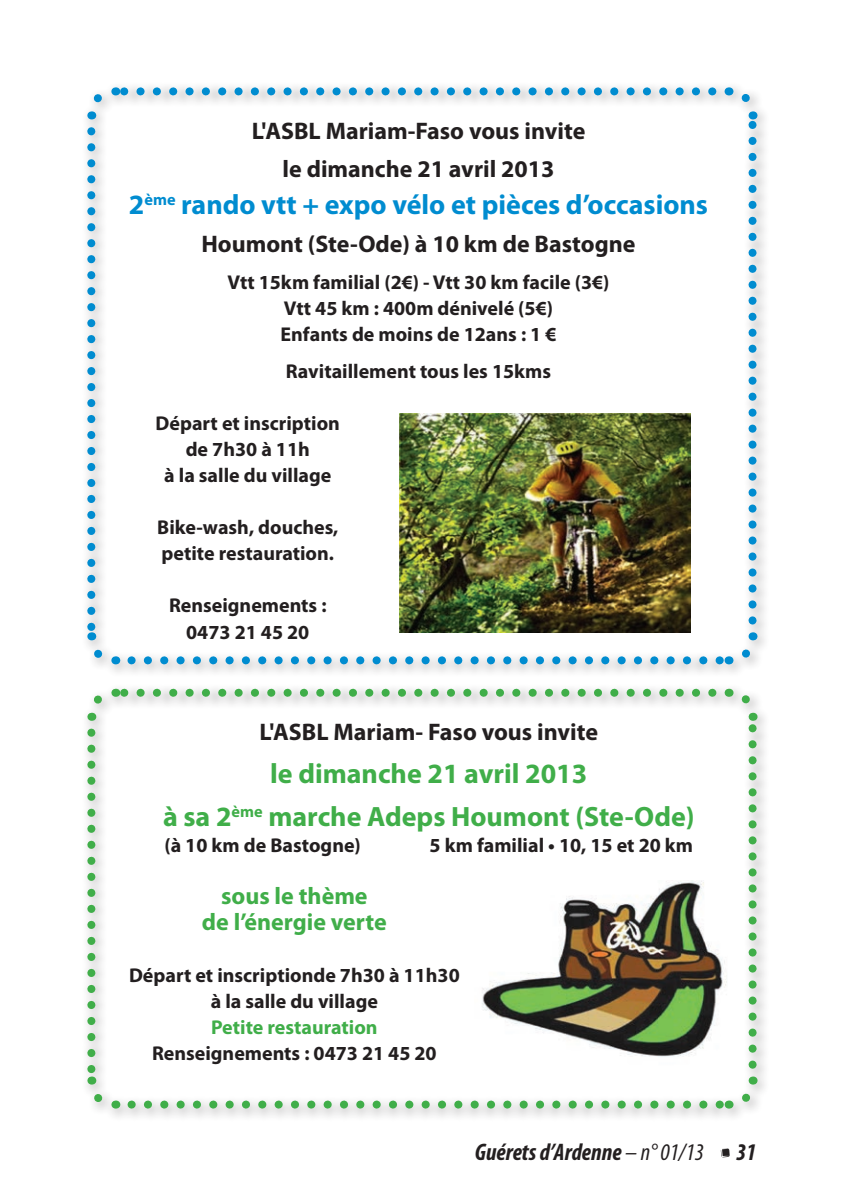
<style>
.page{position:relative;width:844px;height:1196px;background:#fff}
.page>*{position:absolute;margin:0;border:0;box-sizing:border-box;transform-origin:0 0}
.t1{font:700 28px/43px "Myriad Pro";color:#40ae49;text-align:center}
.t2{font:700 28px "Myriad Pro";color:#008cd0}
.t3{font:700 24px/37.4px "Myriad Pro";color:#231f20;text-align:center}
.t4{font:700 24px/26px "Myriad Pro";color:#40ae49;text-align:center}
.t5{font:italic 700 condensed 24px "Myriad Pro";color:#231f20}
.t6{font:700 20px/26px "Myriad Pro";color:#231f20;text-align:center}
.t7{font:700 20px "Myriad Pro";color:#40ae49}
.s1{font-weight:400}
</style>
<div class="page">
<svg style="left:721px;top:1148px;width:9px;height:8px"></svg>
<svg style="left:131px;top:1100px;width:589px;height:8px"></svg>
<svg style="left:123px;top:688px;width:589px;height:8px"></svg>
<svg style="left:87px;top:695px;width:22px;height:25px"></svg>
<svg style="left:87px;top:732px;width:29px;height:381px"></svg>
<svg style="left:728px;top:1076px;width:33px;height:32px"></svg>
<svg style="left:727px;top:688px;width:30px;height:376px"></svg>
<img style="left:482px;top:880px;width:246px;height:184px">
<svg style="left:131px;top:656px;width:589px;height:8px"></svg>
<svg style="left:123px;top:87px;width:589px;height:8px"></svg>
<svg style="left:86px;top:93px;width:23px;height:26px"></svg>
<svg style="left:87px;top:131px;width:29px;height:538px"></svg>
<svg style="left:728px;top:632px;width:33px;height:33px"></svg>
<svg style="left:727px;top:87px;width:30px;height:533px"></svg>
<img style="left:399px;top:413px;width:291px;height:220px">
<p class="t3" style="left:252px;top:112px;width:335px">L'ASBL Mariam-Faso vous invite le dimanche 21 avril 2013</p>
<h1 class="t2" style="left:129px;top:186px;width:580px">2<sup>ème</sup> rando vtt + expo vélo et pièces d’occasions</h1>
<p class="t3" style="left:201px;top:224px;width:436px">Houmont (Ste-Ode) à 10 km de Bastogne</p>
<p class="t6" style="left:227px;top:268px;width:383px">Vtt 15km familial (2€) - Vtt 30 km facile (3€)<br>Vtt 45 km : 400m dénivelé (5€)<br>Enfants de moins de 12ans : 1 €</p>
<p class="t6" style="left:286px;top:358px;width:267px">Ravitaillement tous les 15kms</p>
<p class="t6" style="left:156px;top:410px;width:186px">Départ et inscription de 7h30 à 11h<br>à la salle du village</p>
<p class="t6" style="left:157px;top:514px;width:183px;text-align:left">Bike-wash, douches, petite restauration.</p>
<p class="t6" style="left:169px;top:592px;width:159px">Renseignements :<br>0473 21 45 20</p>
<p class="t3" style="left:259px;top:712px;width:340px">L'ASBL Mariam- Faso vous invite</p>
<h1 class="t1" style="left:163px;top:750px;width:533px">le dimanche 21 avril 2013<br>à sa 2<sup>ème</sup> marche Adeps Houmont (Ste-Ode)</h1>
<p class="t6" style="left:164px;top:831px;width:198px">(à 10 km de Bastogne)</p>
<p class="t6" style="left:429px;top:831px;width:265px">5 km familial • 10, 15 et 20 km</p>
<p class="t4" style="left:202px;top:881px;width:187px">sous le thème<br>de l’énergie verte</p>
<p class="t6" style="left:129px;top:961px;width:332px">Départ et inscriptionde 7h30 à 11h30 à la salle du village</p>
<p class="t7" style="left:211px;top:1013px;width:168px">Petite restauration</p>
<p class="t6" style="left:152px;top:1039px;width:286px">Renseignements : 0473 21 45 20</p>
<p class="t5" style="left:475px;top:1136px;width:231px">Guérets d’Ardenne <span class="s1">– n° 01/13</span></p>
<p class="t5" style="left:736px;top:1136px;width:22px">31</p>
</div>
